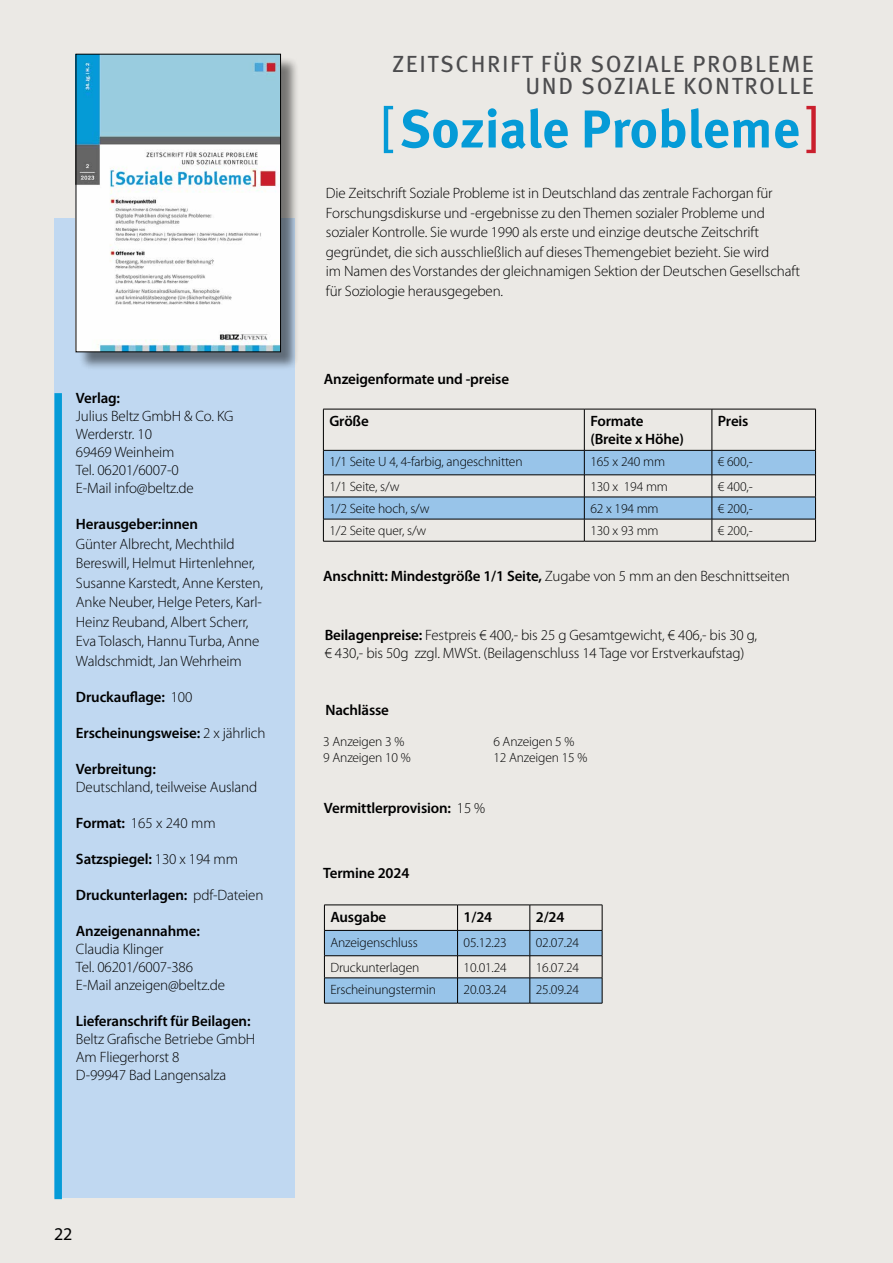
<style>
.page{position:relative;width:893px;height:1263px;background:#ebe9e5}
.page>*{position:absolute;margin:0;border:0;box-sizing:border-box;transform-origin:0 0}
.t1{font:700 53.25px "Meta Pro";letter-spacing:-.005em;color:#059bd7}
.t2{font:23.4px/22px "Meta Pro";letter-spacing:.07em;color:#4c4c4e;text-align:right}
.t3{font:18px "Myriad Pro";color:#000}
.t4{font:300 15px/19.5px "Myriad Pro";letter-spacing:-.01em;color:#000}
.t5{font:600 15px/18px "Myriad Pro";letter-spacing:-.01em;color:#000}
.t6{font:300 13.5px "Myriad Pro";letter-spacing:-.01em;color:#000}
.s1{font-weight:300}
.s2{font-weight:600}
.s3{font-weight:400}
.s4{font-weight:400;color:#ca1f2d}
</style>
<div class="page">
<div style="left:54px;top:219px;width:240px;height:979px;background:#c0d8f1"></div>
<div style="left:54px;top:393px;width:8px;height:806px;background:#059bd7"></div>
<div style="left:78px;top:56px;width:221px;height:315px;background:#000;opacity:.5"></div>
<img style="left:78px;top:56px;width:201px;height:294px">
<div style="left:76px;top:54px;width:205px;height:298px;border:1px solid #000"></div>
<hr style="left:323px;top:409px;width:261px;height:1px;background:#000">
<hr style="left:323px;top:409px;width:1px;height:41px;background:#000">
<hr style="left:584px;top:409px;width:128px;height:1px;background:#000">
<hr style="left:712px;top:409px;width:104px;height:1px;background:#000">
<hr style="left:815px;top:409px;width:1px;height:41px;background:#000">
<hr style="left:323px;top:541px;width:261px;height:1px;background:#000">
<hr style="left:584px;top:541px;width:128px;height:1px;background:#000">
<hr style="left:712px;top:541px;width:104px;height:1px;background:#000">
<hr style="left:584px;top:409px;width:1px;height:41px;background:#000">
<hr style="left:712px;top:409px;width:1px;height:41px;background:#000">
<svg style="left:323px;top:450px;width:493px;height:91px"></svg>
<hr style="left:584px;top:475px;width:128px;height:1px;background:#000">
<hr style="left:324px;top:1003px;width:134px;height:1px;background:#000">
<hr style="left:458px;top:1003px;width:72px;height:1px;background:#000">
<hr style="left:530px;top:1003px;width:72px;height:1px;background:#000">
<svg style="left:324px;top:905px;width:279px;height:98px"></svg>
<hr style="left:324px;top:955px;width:134px;height:1px;background:#000">
<hr style="left:458px;top:955px;width:72px;height:1px;background:#000">
<hr style="left:530px;top:955px;width:72px;height:1px;background:#000">
<p class="t5" style="left:76px;top:389px;width:46px">Verlag:</p>
<p class="t4" style="left:76px;top:408px;width:159px;line-height:18px">Julius Beltz GmbH &amp; Co. KG<br>Werderstr. 10<br>69469 Weinheim<br>Tel. 06201/6007-0<br>E-Mail info@beltz.de</p>
<p class="t5" style="left:76px;top:515px;width:124px">Herausgeber:innen</p>
<p class="t4" style="left:76px;top:534px;width:188px">Günter Albrecht, Mechthild<br>Bereswill, Helmut Hirtenlehner,<br>Susanne Karstedt, Anne Kersten,<br>Anke Neuber, Helge Peters, Karl-<br>Heinz Reuband, Albert Scherr,<br>Eva Tolasch, Hannu Turba, Anne<br>Waldschmidt, Jan Wehrheim</p>
<p class="t5" style="left:76px;top:687px;width:118px">Druckauflage: <span class="s1">100</span></p>
<p class="t5" style="left:76px;top:723px;width:191px">Erscheinungsweise: <span class="s1">2 x jährlich</span></p>
<p class="t5" style="left:76px;top:759px;width:81px">Verbreitung:</p>
<p class="t4" style="left:76px;top:777px;width:183px">Deutschland, teilweise Ausland</p>
<p class="t4" style="left:76px;top:813px;width:141px"><span class="s2">Format:</span> 165 x 240 mm</p>
<p class="t5" style="left:76px;top:849px;width:164px">Satzspiegel: <span class="s1">130 x 194 mm</span></p>
<p class="t5" style="left:76px;top:885px;width:189px">Druckunterlagen: <span class="s1">pdf-Dateien</span></p>
<p class="t5" style="left:76px;top:921px;width:125px">Anzeigenannahme:</p>
<p class="t4" style="left:76px;top:940px;width:151px;line-height:18px">Claudia Klinger<br>Tel. 06201/6007-386<br>E-Mail anzeigen@beltz.de</p>
<p class="t5" style="left:76px;top:1011px;width:176px">Lieferanschrift für Beilagen:</p>
<p class="t4" style="left:76px;top:1030px;width:181px;line-height:18px">Beltz Grafische Betriebe GmbH<br>Am Fliegerhorst 8<br>D-99947 Bad Langensalza</p>
<p class="t3" style="left:54px;top:1223px;width:20px">22</p>
<h2 class="t2" style="left:392px;top:53px;width:423px">ZEITSCHRIFT FÜR SOZIALE PROBLEME<br>UND SOZIALE KONTROLLE</h2>
<h1 class="t1" style="left:379px;top:95px;width:443px"><span class="s3">[</span> Soziale Probleme <span class="s4">]</span></h1>
<p class="t4" style="left:326px;top:184px;width:475px">Die Zeitschrift Soziale Probleme ist in Deutschland das zentrale Fachorgan für Forschungsdiskurse und -ergebnisse zu den Themen sozialer Probleme und sozialer Kontrolle. Sie wurde 1990 als erste und einzige deutsche Zeitschrift gegründet, die sich ausschließlich auf dieses Themengebiet bezieht. Sie wird<br>im Namen des Vorstandes der gleichnamigen Sektion der Deutschen Gesellschaft für Soziologie herausgegeben.</p>
<p class="t5" style="left:324px;top:369px;width:187px">Anzeigenformate und -preise</p>
<p class="t5" style="left:329px;top:412px;width:41px">Größe</p>
<p class="t5" style="left:590px;top:412px;width:95px">Formate (Breite x Höhe)</p>
<p class="t5" style="left:718px;top:412px;width:32px">Preis</p>
<p class="t6" style="left:329px;top:454px;width:195px">1/1 Seite U 4, 4-farbig, angeschnitten</p>
<p class="t6" style="left:590px;top:454px;width:76px">165 x 240 mm</p>
<p class="t6" style="left:718px;top:454px;width:36px">€ 600,-</p>
<p class="t6" style="left:329px;top:479px;width:72px">1/1 Seite, s/w</p>
<p class="t6" style="left:590px;top:479px;width:79px">130 x 194 mm</p>
<p class="t6" style="left:718px;top:479px;width:36px">€ 400,-</p>
<p class="t6" style="left:329px;top:501px;width:102px">1/2 Seite hoch, s/w</p>
<p class="t6" style="left:590px;top:501px;width:70px">62 x 194 mm</p>
<p class="t6" style="left:718px;top:501px;width:36px">€ 200,-</p>
<p class="t6" style="left:329px;top:523px;width:98px">1/2 Seite quer, s/w</p>
<p class="t6" style="left:590px;top:523px;width:70px">130 x 93 mm</p>
<p class="t6" style="left:718px;top:523px;width:36px">€ 200,-</p>
<p class="t4" style="left:323px;top:567px;width:468px"><span class="s2">Anschnitt: Mindestgröße 1/1 Seite,</span> Zugabe von 5 mm an den Beschnittseiten</p>
<p class="t4" style="left:325px;top:626px;width:434px;line-height:18px"><span class="s2">Beilagenpreise:</span> Festpreis € 400,- bis 25 g Gesamtgewicht, € 406,- bis 30 g, € 430,- bis 50g zzgl. MWSt. (Beilagenschluss 14 Tage vor Erstverkaufstag)</p>
<p class="t5" style="left:325px;top:700px;width:65px">Nachlässe</p>
<p class="t6" style="left:323px;top:734px;width:83px">3 Anzeigen 3 %</p>
<p class="t6" style="left:493px;top:734px;width:83px">6 Anzeigen 5 %</p>
<p class="t6" style="left:323px;top:750px;width:89px">9 Anzeigen 10 %</p>
<p class="t6" style="left:493px;top:750px;width:96px">12 Anzeigen 15 %</p>
<p class="t5" style="left:324px;top:798px;width:163px">Vermittlerprovision: <span class="s1">15 %</span></p>
<p class="t5" style="left:323px;top:864px;width:88px">Termine 2024</p>
<p class="t5" style="left:330px;top:908px;width:57px">Ausgabe</p>
<p class="t5" style="left:464px;top:908px;width:30px">1/24</p>
<p class="t5" style="left:536px;top:908px;width:30px">2/24</p>
<p class="t6" style="left:330px;top:934px;width:89px">Anzeigenschluss</p>
<p class="t6" style="left:464px;top:934px;width:45px">05.12.23</p>
<p class="t6" style="left:536px;top:934px;width:45px">02.07.24</p>
<p class="t6" style="left:330px;top:960px;width:91px">Druckunterlagen</p>
<p class="t6" style="left:464px;top:960px;width:45px">10.01.24</p>
<p class="t6" style="left:536px;top:960px;width:45px">16.07.24</p>
<p class="t6" style="left:330px;top:982px;width:107px">Erscheinungstermin</p>
<p class="t6" style="left:464px;top:982px;width:45px">20.03.24</p>
<p class="t6" style="left:536px;top:982px;width:45px">25.09.24</p>
</div>
